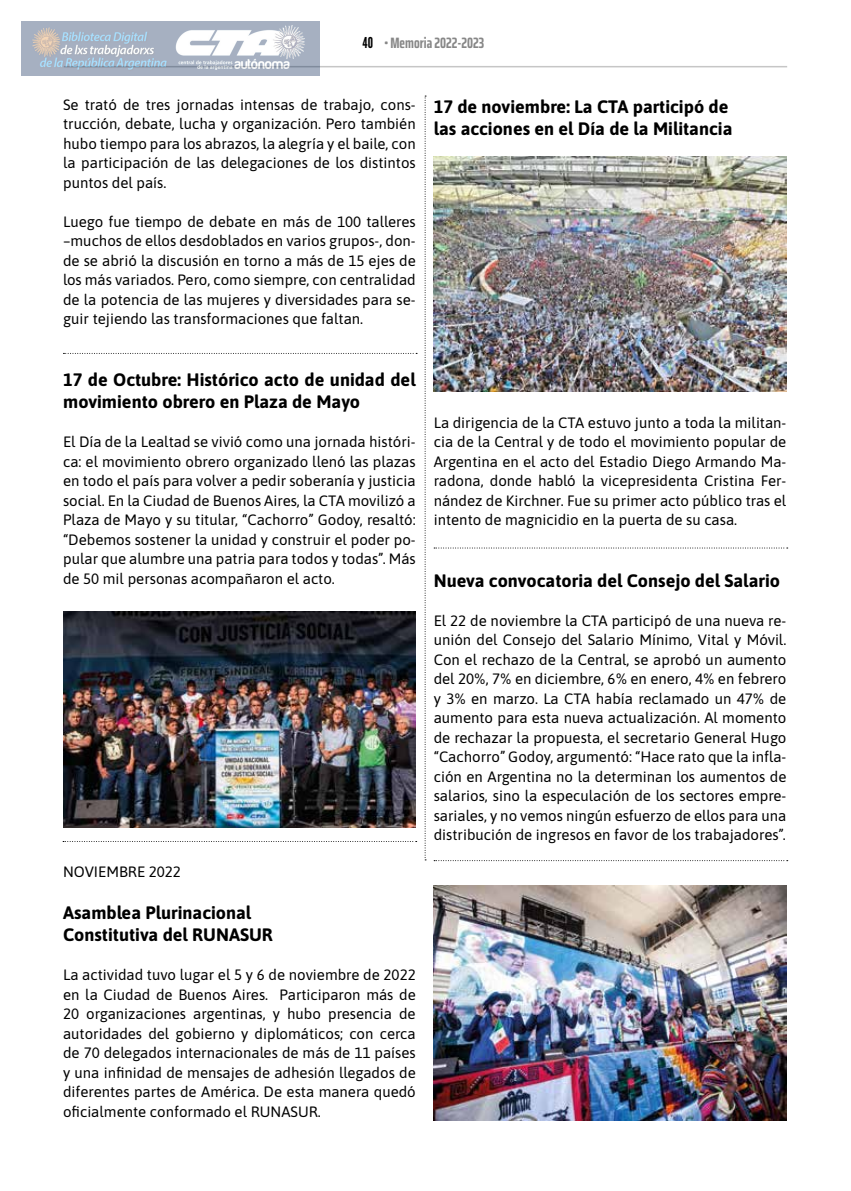
<style>
.page{position:relative;width:851px;height:1191px;background:#fff}
.page>*{position:absolute;margin:0;border:0;box-sizing:border-box;transform-origin:0 0}
.t1{font:700 18px/22.5px "Asap";color:#000}
.t2{font:15px/19.5px "Asap";color:#000;text-align:justify}
.t3{font:700 extra-condensed 15px "Saira";color:#878787}
.s1{font-family:"League Gothic";font-weight:400;font-stretch:normal;color:#000}
</style>
<div class="page">
<hr style="left:64px;top:66px;width:723px;height:1px;background:#c6c6c6">
<svg style="left:424px;top:96px;width:2px;height:764px"></svg>
<svg style="left:63px;top:353px;width:354px;height:1px"></svg>
<svg style="left:63px;top:841px;width:353px;height:1px"></svg>
<svg style="left:434px;top:547px;width:353px;height:1px"></svg>
<svg style="left:434px;top:860px;width:353px;height:1px"></svg>
<img style="left:63px;top:612px;width:352px;height:215px">
<img style="left:433px;top:156px;width:353px;height:235px">
<img style="left:433px;top:885px;width:353px;height:235px">
<img style="left:21px;top:21px;width:298px;height:55px">
<p class="t3" style="left:362px;top:30px;width:123px"><span class="s1">40</span> • Memoria 2022-2023</p>
<p class="t2" style="left:63px;top:94px;width:354px">Se trató de tres jornadas intensas de trabajo, cons&shy;trucción, debate, lucha y organización. Pero también hubo tiempo para los abrazos, la alegría y el baile, con la participación de las delegaciones de los distintos puntos del país.</p>
<p class="t2" style="left:63px;top:211px;width:354px">Luego fue tiempo de debate en más de 100 talleres –muchos de ellos desdoblados en varios grupos-, don&shy;de se abrió la discusión en torno a más de 15 ejes de los más variados. Pero, como siempre, con centralidad de la potencia de las mujeres y diversidades para se&shy;guir tejiendo las transformaciones que faltan.</p>
<p class="t1" style="left:63px;top:367px;width:354px">17 de Octubre: Histórico acto de unidad del movimiento obrero en Plaza de Mayo</p>
<p class="t2" style="left:63px;top:431px;width:354px">El Día de la Lealtad se vivió como una jornada históri&shy;ca: el movimiento obrero organizado llenó las plazas en todo el país para volver a pedir soberanía y justicia social. En la Ciudad de Buenos Aires, la CTA movilizó a Plaza de Mayo y su titular, “Cachorro” Godoy, resaltó: “Debemos sostener la unidad y construir el poder po&shy;pular que alumbre una patria para todos y todas”. Más de 50 mil personas acompañaron el acto.</p>
<p class="t2" style="left:63px;top:860px;width:119px">NOVIEMBRE 2022</p>
<p class="t1" style="left:63px;top:900px;width:211px">Asamblea Plurinacional<br>Constitutiva del RUNASUR</p>
<p class="t2" style="left:63px;top:964px;width:354px">La actividad tuvo lugar el 5 y 6 de noviembre de 2022 en la Ciudad de Buenos Aires. Participaron más de 20 organizaciones argentinas, y hubo presencia de autoridades del gobierno y diplomáticos; con cerca de 70 delegados internacionales de más de 11 países y una infinidad de mensajes de adhesión llegados de diferentes partes de América. De esta manera quedó oficialmente conformado el RUNASUR.</p>
<p class="t1" style="left:433px;top:94px;width:300px">17 de noviembre: La CTA participó de las acciones en el Día de la Militancia</p>
<p class="t2" style="left:433px;top:412px;width:354px">La dirigencia de la CTA estuvo junto a toda la militan&shy;cia de la Central y de todo el movimiento popular de Argentina en el acto del Estadio Diego Armando Ma&shy;radona, donde habló la vicepresidenta Cristina Fer&shy;nández de Kirchner. Fue su primer acto público tras el intento de magnicidio en la puerta de su casa.</p>
<p class="t1" style="left:433px;top:568px;width:348px">Nueva convocatoria del Consejo del Salario</p>
<p class="t2" style="left:433px;top:610px;width:354px">El 22 de noviembre la CTA participó de una nueva re&shy;unión del Consejo del Salario Mínimo, Vital y Móvil.<br>Con el rechazo de la Central, se aprobó un aumento del 20%, 7% en diciembre, 6% en enero, 4% en febrero y 3% en marzo. La CTA había reclamado un 47% de aumento para esta nueva actualización. Al momento de rechazar la propuesta, el secretario General Hugo “Cachorro” Godoy, argumentó: “Hace rato que la infla&shy;ción en Argentina no la determinan los aumentos de salarios, sino la especulación de los sectores empre&shy;sariales, y no vemos ningún esfuerzo de ellos para una distribución de ingresos en favor de los trabajadores”.</p>
</div>
